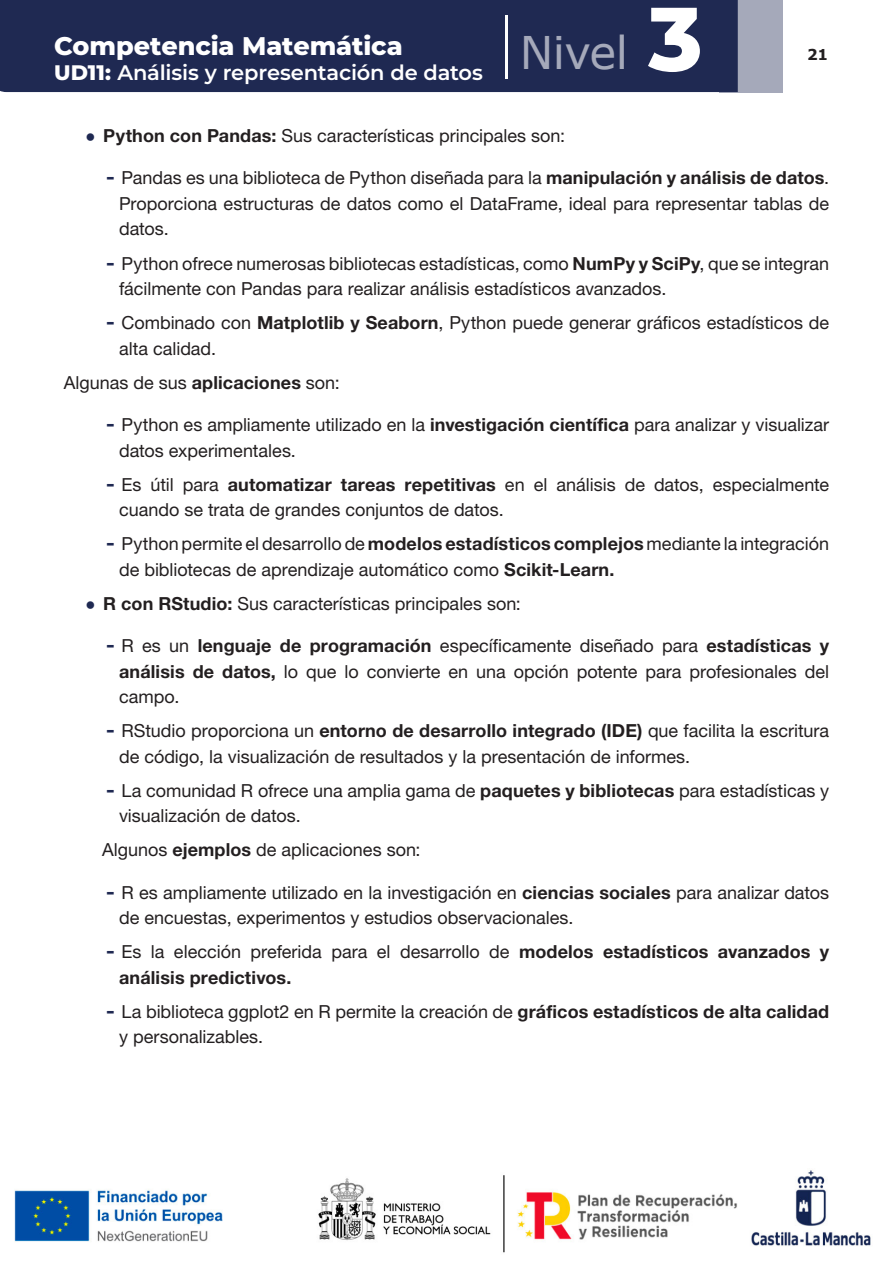
<style>
.page{position:relative;width:893px;height:1263px;background:#fff}
.page>*{position:absolute;margin:0;border:0;box-sizing:border-box;transform-origin:0 0}
.t1{font:45px "Verdana";letter-spacing:-.015em;color:#a5a9ba}
.t2{font:800 25.5px "Montserrat";letter-spacing:-.005em;color:#fff}
.t3{font:600 21px "Montserrat";letter-spacing:-.01em;color:#fff}
.PUNTO_PARRAFOS_SIGUI{font:18px/25.5px "Helvetica Neue LT 55 Rm";color:#231f20}
.t4{font:18px/25.5px "Helvetica Neue LT 75 Bd";letter-spacing:.01em;color:#231f20}
.t5{font:700 15px "Verdana";color:#231f20}
.s1{font-weight:800}
.s2{font-family:"Montserrat";font-weight:800;font-size:90px;color:#fff}
.s3{font-family:"Verdana";font-weight:700;font-size:15px;color:#1f2952}
.s4{font-family:"Helvetica Neue LT 75 Bd"}
.s5{font-family:"Verdana";font-weight:700;color:#1f2952}
.s6{font-family:"Helvetica Neue LT 55 Rm"}
</style>
<div class="page">
<img style="left:14px;top:1170px;width:857px;height:83px">
<div style="left:719px;top:0;width:63px;height:92px;background:#a5a9ba"></div>
<div style="left:0;top:0;width:738px;height:92px;background:#1f2952"></div>
<hr style="left:505px;top:16px;width:2px;height:63px;background:#fff">
<h2 class="t2" style="left:54px;top:27px;width:350px">Competencia Matemática</h2>
<p class="t3" style="left:54px;top:58px;width:430px"><span class="s1">UD11:</span> Análisis y representación de datos</p>
<h1 class="t1" style="left:520px;top:22px;width:184px">Nivel <span class="s2">3</span></h1>
<p class="t5" style="left:807px;top:44px;width:22px">21</p>
<p class="PUNTO_PARRAFOS_SIGUI" style="left:85px;top:122px;width:482px"><span class="s3">•</span> <span class="s4">Python con Pandas:</span> Sus características principales son:</p>
<p class="PUNTO_PARRAFOS_SIGUI" style="left:119px;top:165px;width:712px;text-align:justify;text-indent:-13px"><span class="s5">-</span> Pandas es una biblioteca de Python diseñada para la <span class="s4">manipulación y análisis de datos</span>.<br>Proporciona estructuras de datos como el DataFrame, ideal para representar tablas de datos.</p>
<p class="PUNTO_PARRAFOS_SIGUI" style="left:119px;top:250px;width:712px;text-indent:-13px"><span class="s5">-</span> Python ofrece numerosas bibliotecas estadísticas, como <span class="s4">NumPy y SciPy</span>, que se integran fácilmente con Pandas para realizar análisis estadísticos avanzados.</p>
<p class="PUNTO_PARRAFOS_SIGUI" style="left:119px;top:309px;width:712px;text-indent:-13px"><span class="s5">-</span> Combinado con <span class="s4">Matplotlib y Seaborn</span>, Python puede generar gráficos estadísticos de alta calidad.</p>
<p class="PUNTO_PARRAFOS_SIGUI" style="left:64px;top:369px;width:278px">Algunas de sus <span class="s4">aplicaciones</span> son:</p>
<p class="PUNTO_PARRAFOS_SIGUI" style="left:119px;top:411px;width:712px;text-indent:-13px"><span class="s5">-</span> Python es ampliamente utilizado en la <span class="s4">investigación científica</span> para analizar y visualizar datos experimentales.</p>
<p class="PUNTO_PARRAFOS_SIGUI" style="left:119px;top:471px;width:712px;text-indent:-13px"><span class="s5">-</span> Es útil para <span class="s4">automatizar tareas repetitivas</span> en el análisis de datos, especialmente cuando se trata de grandes conjuntos de datos.</p>
<p class="PUNTO_PARRAFOS_SIGUI" style="left:119px;top:530px;width:712px;text-indent:-13px"><span class="s5">-</span> Python permite el desarrollo de <span class="s4">modelos estadísticos complejos</span> mediante la integración de bibliotecas de aprendizaje automático como <span class="s4">Scikit-Learn.</span></p>
<p class="PUNTO_PARRAFOS_SIGUI" style="left:85px;top:590px;width:437px"><span class="s3">•</span> <span class="s4">R con RStudio:</span> Sus características principales son:</p>
<p class="PUNTO_PARRAFOS_SIGUI" style="left:119px;top:632px;width:712px;text-align:justify;text-indent:-13px"><span class="s5">-</span> R es un <span class="s4">lenguaje de programación</span> específicamente diseñado para <span class="s4">estadísticas y análisis de datos,</span> lo que lo convierte en una opción potente para profesionales del campo.</p>
<p class="PUNTO_PARRAFOS_SIGUI" style="left:119px;top:717px;width:712px;text-indent:-13px"><span class="s5">-</span> RStudio proporciona un <span class="s4">entorno de desarrollo integrado (IDE)</span> que facilita la escritura de código, la visualización de resultados y la presentación de informes.</p>
<p class="PUNTO_PARRAFOS_SIGUI" style="left:119px;top:777px;width:712px;text-indent:-13px"><span class="s5">-</span> La comunidad R ofrece una amplia gama de <span class="s4">paquetes y bibliotecas</span> para estadísticas y visualización de datos.</p>
<p class="PUNTO_PARRAFOS_SIGUI" style="left:102px;top:836px;width:320px">Algunos <span class="s4">ejemplos</span> de aplicaciones son:</p>
<p class="PUNTO_PARRAFOS_SIGUI" style="left:119px;top:879px;width:712px;text-indent:-13px"><span class="s5">-</span> R es ampliamente utilizado en la investigación en <span class="s4">ciencias sociales</span> para analizar datos de encuestas, experimentos y estudios observacionales.</p>
<p class="t4" style="left:119px;top:938px;width:712px;text-indent:-13px"><span class="s5">-</span> <span class="s6">Es la elección preferida para el desarrollo de</span> modelos estadísticos avanzados y análisis predictivos.</p>
<p class="PUNTO_PARRAFOS_SIGUI" style="left:119px;top:998px;width:712px;text-indent:-13px"><span class="s5">-</span> La biblioteca ggplot2 en R permite la creación de <span class="s4">gráficos estadísticos de alta calidad </span>y personalizables.</p>
</div>
